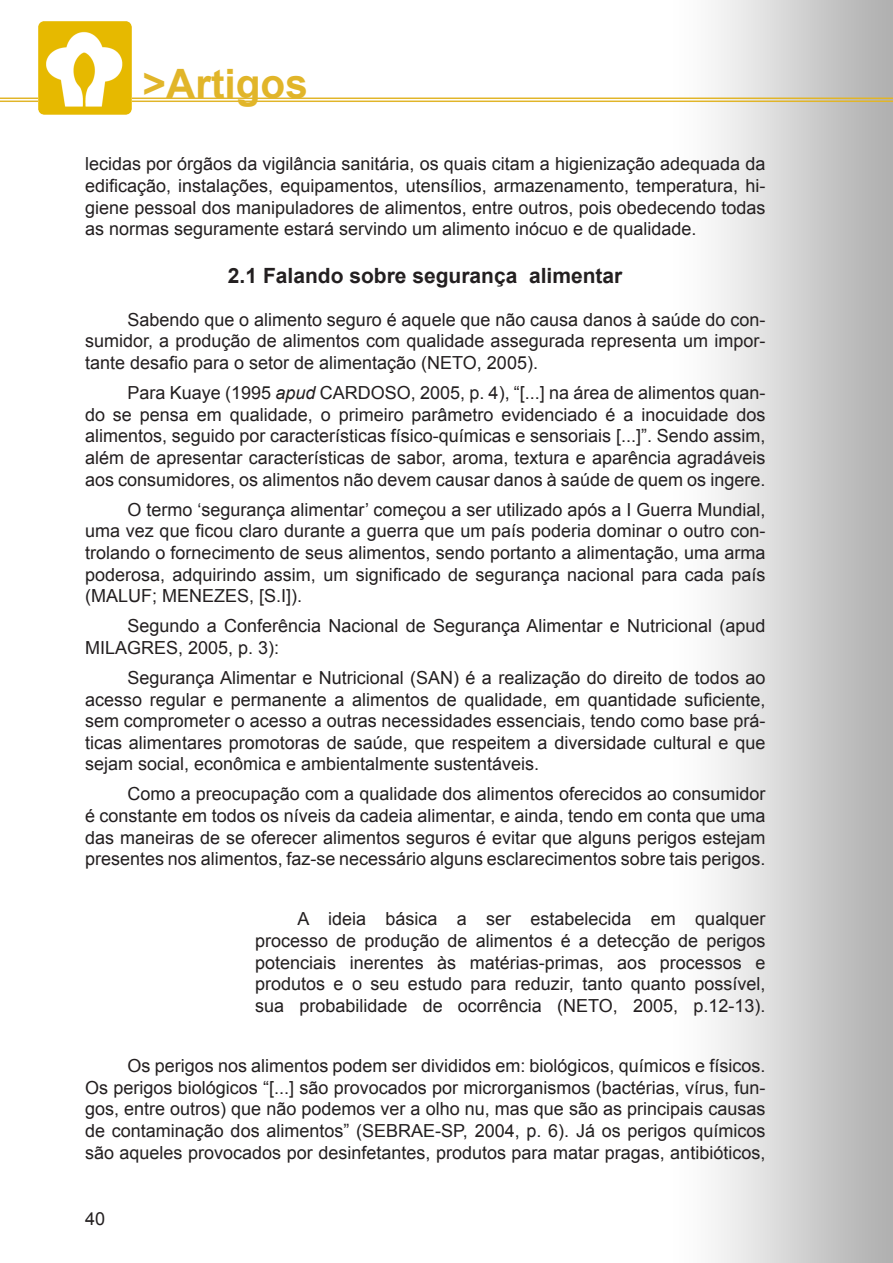
<style>
.page{position:relative;width:893px;height:1263px;background:#fff}
.page>*{position:absolute;margin:0;border:0;box-sizing:border-box;transform-origin:0 0}
.t1{font:700 40.5px "Arial";color:#e1b529}
.Meio-Subtitulo{font:700 21px "Arial";color:#231f20}
.Corpo-texto{font:18px/21.6px "Arial";color:#231f20;text-align:justify}
.Olho-Citação{font:18px/21.6px "Arial";color:#231f20;text-align:justify}
.s1{font-style:italic}
</style>
<div class="page">
<hr style="left:0;top:98px;width:893px;height:1px;background:#e1b529">
<hr style="left:0;top:101px;width:893px;height:1px;background:#e1b529">
<img style="left:38px;top:21px;width:94px;height:94px">
<h1 class="t1" style="left:142px;top:56px;width:167px">&gt;Artigos</h1>
<p class="Corpo-texto" style="left:85px;top:153px;width:682px">lecidas por órgãos da vigilância sanitária, os quais citam a higienização adequada da edificação, instalações, equipamentos, utensílios, armazenamento, temperatura, hi&shy;giene pessoal dos manipuladores de alimentos, entre outros, pois obedecendo todas as normas seguramente estará servindo um alimento inócuo e de qualidade.</p>
<p class="Meio-Subtitulo" style="left:228px;top:262px;width:396px">2.1 Falando sobre segurança alimentar</p>
<p class="Corpo-texto" style="left:85px;top:309px;width:682px;text-indent:43px">Sabendo que o alimento seguro é aquele que não causa danos à saúde do con&shy;sumidor, a produção de alimentos com qualidade assegurada representa um impor&shy;tante desafio para o setor de alimentação (NETO, 2005).</p>
<p class="Corpo-texto" style="left:85px;top:382px;width:682px;text-indent:43px">Para Kuaye (1995 <span class="s1">apud</span> CARDOSO, 2005, p. 4), “[...] na área de alimentos quan&shy;do se pensa em qualidade, o primeiro parâmetro evidenciado é a inocuidade dos alimentos, seguido por características físico-químicas e sensoriais [...]”. Sendo assim, além de apresentar características de sabor, aroma, textura e aparência agradáveis aos consumidores, os alimentos não devem causar danos à saúde de quem os ingere.</p>
<p class="Corpo-texto" style="left:85px;top:499px;width:682px;text-indent:43px">O termo ‘segurança alimentar’ começou a ser utilizado após a I Guerra Mundial, uma vez que ficou claro durante a guerra que um país poderia dominar o outro con&shy;trolando o fornecimento de seus alimentos, sendo portanto a alimentação, uma arma poderosa, adquirindo assim, um significado de segurança nacional para cada país (MALUF; MENEZES, [S.I]).</p>
<p class="Corpo-texto" style="left:85px;top:615px;width:682px;text-indent:43px">Segundo a Conferência Nacional de Segurança Alimentar e Nutricional (apud<br>MILAGRES, 2005, p. 3):</p>
<p class="Corpo-texto" style="left:85px;top:667px;width:682px;text-indent:43px">Segurança Alimentar e Nutricional (SAN) é a realização do direito de todos ao acesso regular e permanente a alimentos de qualidade, em quantidade suficiente, sem comprometer o acesso a outras necessidades essenciais, tendo como base prá&shy;ticas alimentares promotoras de saúde, que respeitem a diversidade cultural e que sejam social, econômica e ambientalmente sustentáveis.</p>
<p class="Corpo-texto" style="left:85px;top:783px;width:682px;text-indent:43px">Como a preocupação com a qualidade dos alimentos oferecidos ao consumidor é constante em todos os níveis da cadeia alimentar, e ainda, tendo em conta que uma das maneiras de se oferecer alimentos seguros é evitar que alguns perigos estejam presentes nos alimentos, faz-se necessário alguns esclarecimentos sobre tais perigos.</p>
<p class="Olho-Citação" style="left:255px;top:908px;width:512px;text-indent:43px">A ideia básica a ser estabelecida em qualquer processo de produção de alimentos é a detecção de perigos potenciais inerentes às matérias-primas, aos processos e produtos e o seu estudo para reduzir, tanto quanto possível, sua probabilidade de ocorrência (NETO, 2005, p.12-13).</p>
<p class="Corpo-texto" style="left:85px;top:1055px;width:682px;text-indent:43px">Os perigos nos alimentos podem ser divididos em: biológicos, químicos e físicos.<br>Os perigos biológicos “[...] são provocados por microrganismos (bactérias, vírus, fun&shy;gos, entre outros) que não podemos ver a olho nu, mas que são as principais causas de contaminação dos alimentos” (SEBRAE-SP, 2004, p. 6). Já os perigos químicos são aqueles provocados por desinfetantes, produtos para matar pragas, antibióticos,</p>
<p class="Corpo-texto" style="left:85px;top:1208px;width:22px">40</p>
</div>
